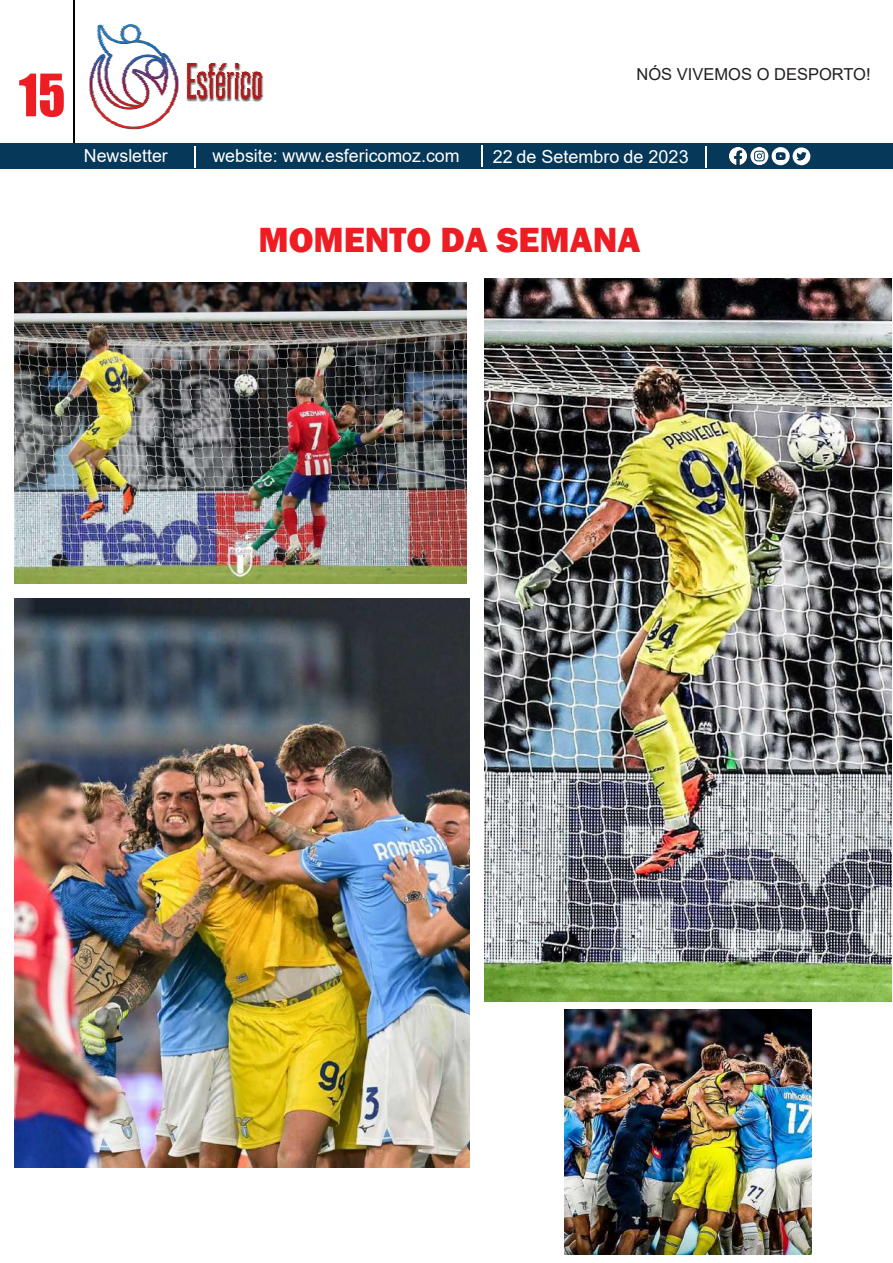
<style>
.page{position:relative;width:893px;height:1263px;background:#fff}
.page>*{position:absolute;margin:0;border:0;box-sizing:border-box;transform-origin:0 0}
.t1{font:54px "Impact";color:#ee1d23;scale:.94 1}
.t2{font:800 36px "Franklin Gothic";color:#ee1d23}
.t3{font:18px "Arial";color:#fff}
.t4{font:16.5px "Arial";color:#231f20}
</style>
<div class="page">
<div style="left:0;top:144px;width:893px;height:25px;background:#063859"></div>
<svg style="left:705px;top:146px;width:1px;height:22px"></svg>
<svg style="left:195px;top:146px;width:1px;height:22px"></svg>
<svg style="left:729px;top:147px;width:18px;height:18px"></svg>
<svg style="left:750px;top:147px;width:18px;height:18px"></svg>
<svg style="left:754px;top:151px;width:11px;height:10px"></svg>
<svg style="left:482px;top:146px;width:1px;height:21px"></svg>
<svg style="left:771px;top:147px;width:40px;height:19px"></svg>
<hr style="left:73px;top:0;width:2px;height:142px;background:#000001">
<svg style="left:89px;top:24px;width:175px;height:106px"></svg>
<img style="left:15px;top:283px;width:451px;height:300px">
<img style="left:14px;top:599px;width:455px;height:568px">
<img style="left:485px;top:279px;width:406px;height:722px">
<img style="left:564px;top:1009px;width:247px;height:245px">
<h1 class="t1" style="left:19px;top:53px;width:51px">15</h1>
<p class="t4" style="left:636px;top:63px;width:236px">NÓS VIVEMOS O DESPORTO!</p>
<p class="t3" style="left:84px;top:143px;width:86px">Newsletter</p>
<p class="t3" style="left:212px;top:143px;width:249px">website: www.esfericomoz.com</p>
<p class="t3" style="left:493px;top:144px;width:197px">22 de Setembro de 2023</p>
<h2 class="t2" style="left:258px;top:216px;width:384px">MOMENTO DA SEMANA</h2>
</div>
